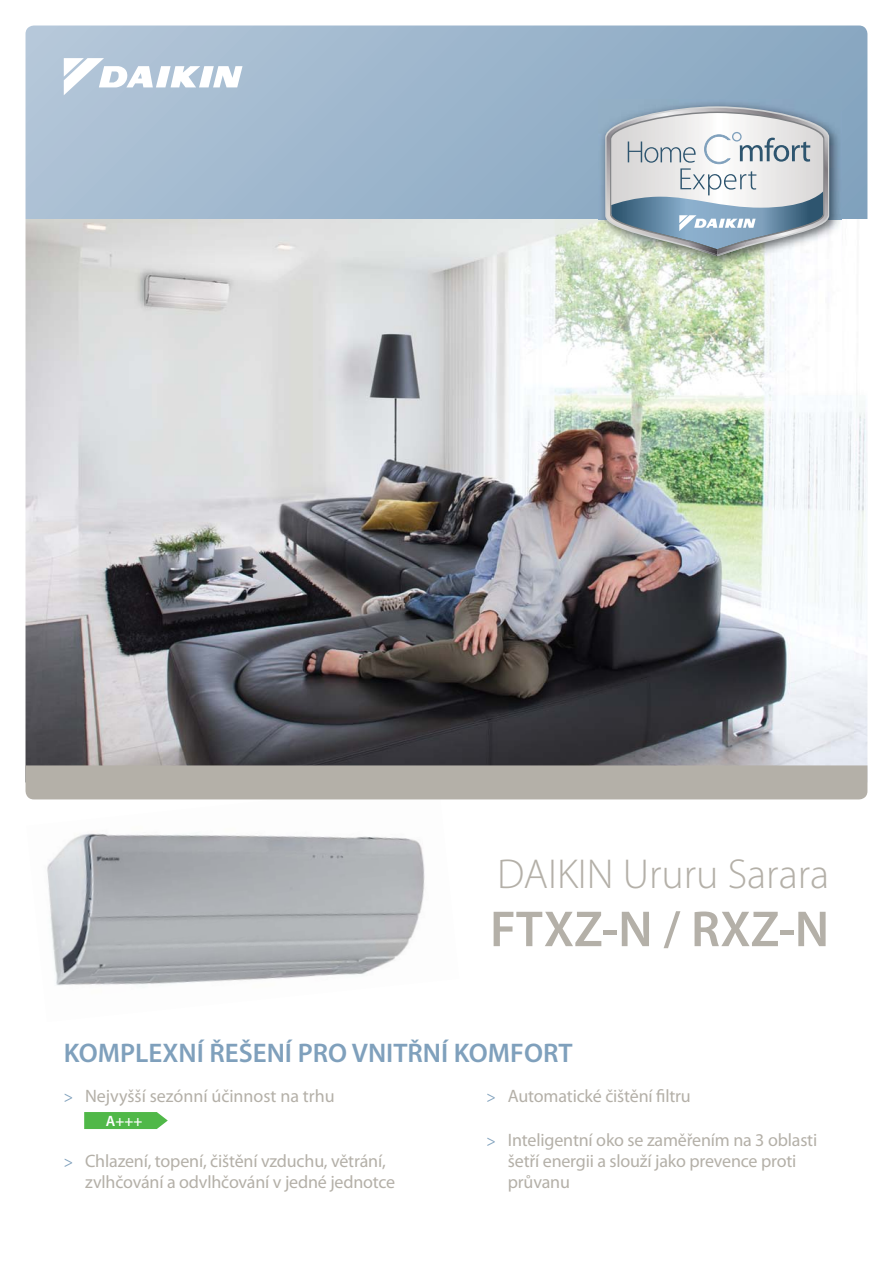
<style>
.page{position:relative;width:893px;height:1263px;background:#fff}
.page>*{position:absolute;margin:0;border:0;box-sizing:border-box;transform-origin:0 0}
.t1{font:600 51px "Myriad Pro";color:#b4b0a8}
.t2{font:300 42px "Myriad Pro";color:#b4b0a8}
.t3{font:600 27px "Myriad Pro";color:#7fa0bc}
.t4{font:18px/21px "Myriad Pro";letter-spacing:-.01em;color:#b4b0a8}
.t5{font:600 15px "Myriad Pro";color:#fff}
.s1{font-size:15.75px;color:#7fa0bc}
</style>
<div class="page">
<img style="left:31px;top:799px;width:428px;height:187px">
<img style="left:26px;top:219px;width:841px;height:546px">
<svg style="left:26px;top:26px;width:841px;height:193px"></svg>
<div style="left:26px;top:765px;width:841px;height:34px;background:#b4b0a8"></div>
<svg style="left:64px;top:58px;width:179px;height:37px"></svg>
<img style="left:599px;top:100px;width:242px;height:168px">
<svg style="left:605px;top:106px;width:224px;height:150px"></svg>
<svg style="left:84px;top:1112px;width:84px;height:17px"></svg>
<h2 class="t2" style="left:497px;top:858px;width:334px">DAIKIN Ururu Sarara</h2>
<h1 class="t1" style="left:490px;top:910px;width:341px">FTXZ-N / RXZ-N</h1>
<h3 class="t3" style="left:64px;top:1043px;width:510px">KOMPLEXNÍ ŘEŠENÍ PRO VNITŘNÍ KOMFORT</h3>
<p class="t4" style="left:64px;top:1087px;width:272px"><span class="s1">&gt;</span> Nejvyšší sezónní účinnost na trhu</p>
<p class="t5" style="left:106px;top:1115px;width:38px">A+++</p>
<p class="t4" style="left:85px;top:1152px;width:312px;text-indent:-21px"><span class="s1">&gt;</span> Chlazení, topení, čištění vzduchu, větrání, zvlhčování a odvlhčování v jedné jednotce</p>
<p class="t4" style="left:487px;top:1087px;width:206px"><span class="s1">&gt;</span> Automatické čištění filtru</p>
<p class="t4" style="left:508px;top:1131px;width:311px;text-indent:-21px"><span class="s1">&gt;</span> Inteligentní oko se zaměřením na 3 oblasti šetří energii a slouží jako prevence proti průvanu</p>
</div>
